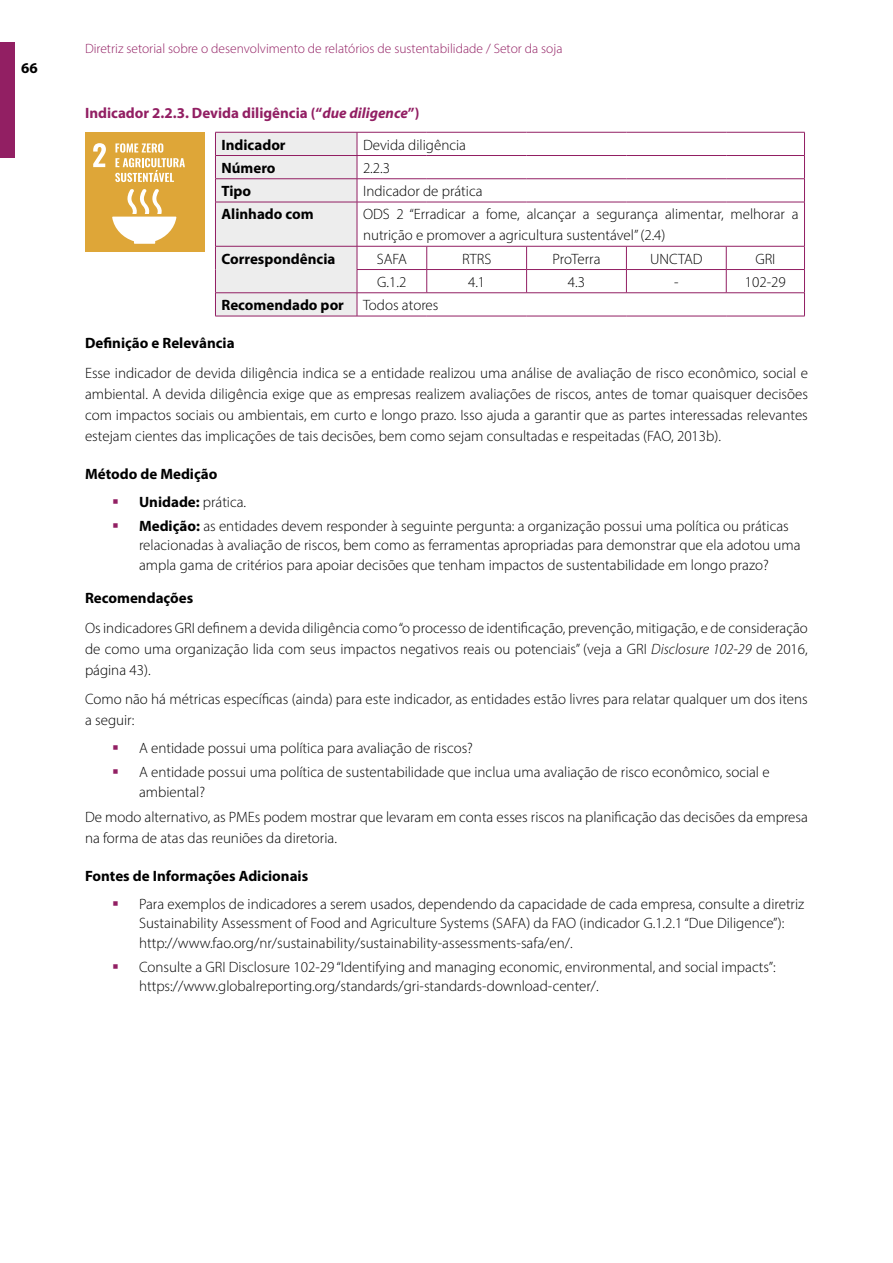
<style>
.page{position:relative;width:893px;height:1263px;background:#fff}
.page>*{position:absolute;margin:0;border:0;box-sizing:border-box;transform-origin:0 0}
.t1{font:300 15px/21px "Myriad Pro";color:#000}
.t2{font:700 15px/28px "Myriad Pro";color:#000}
.t3{font:700 15px/32px "Myriad Pro";color:#921f63;text-align:center}
.t4{font:300 13.5px "Myriad Pro";color:#921f63}
.s1{font-style:italic}
.s2{color:#000}
.s3{font-weight:300}
.s4{font-weight:700}
</style>
<div class="page">
<div style="left:0;top:43px;width:15px;height:115px;background:#921f63"></div>
<hr style="left:357px;top:132px;width:70px;height:1px;background:#921f63">
<hr style="left:427px;top:132px;width:100px;height:1px;background:#921f63">
<hr style="left:527px;top:132px;width:99px;height:1px;background:#921f63">
<hr style="left:626px;top:132px;width:100px;height:1px;background:#921f63">
<hr style="left:726px;top:132px;width:79px;height:1px;background:#921f63">
<hr style="left:357px;top:155px;width:70px;height:1px;background:#921f63">
<hr style="left:427px;top:155px;width:100px;height:1px;background:#921f63">
<hr style="left:527px;top:155px;width:99px;height:1px;background:#921f63">
<hr style="left:626px;top:155px;width:100px;height:1px;background:#921f63">
<hr style="left:726px;top:155px;width:79px;height:1px;background:#921f63">
<hr style="left:357px;top:178px;width:70px;height:1px;background:#921f63">
<hr style="left:427px;top:178px;width:100px;height:1px;background:#921f63">
<hr style="left:527px;top:178px;width:99px;height:1px;background:#921f63">
<hr style="left:626px;top:178px;width:100px;height:1px;background:#921f63">
<hr style="left:726px;top:178px;width:79px;height:1px;background:#921f63">
<svg style="left:804px;top:132px;width:1px;height:70px"></svg>
<hr style="left:357px;top:202px;width:70px;height:1px;background:#921f63">
<hr style="left:427px;top:202px;width:100px;height:1px;background:#921f63">
<hr style="left:527px;top:202px;width:99px;height:1px;background:#921f63">
<hr style="left:626px;top:202px;width:100px;height:1px;background:#921f63">
<hr style="left:726px;top:202px;width:79px;height:1px;background:#921f63">
<hr style="left:804px;top:202px;width:1px;height:44px;background:#921f63">
<hr style="left:357px;top:246px;width:70px;height:1px;background:#921f63">
<hr style="left:427px;top:246px;width:100px;height:1px;background:#921f63">
<hr style="left:527px;top:246px;width:99px;height:1px;background:#921f63">
<hr style="left:626px;top:246px;width:100px;height:1px;background:#921f63">
<hr style="left:726px;top:246px;width:79px;height:1px;background:#921f63">
<hr style="left:357px;top:269px;width:70px;height:1px;background:#921f63">
<hr style="left:427px;top:269px;width:100px;height:1px;background:#921f63">
<svg style="left:426px;top:246px;width:1px;height:46px"></svg>
<hr style="left:527px;top:269px;width:99px;height:1px;background:#921f63">
<svg style="left:526px;top:246px;width:1px;height:46px"></svg>
<hr style="left:626px;top:269px;width:100px;height:1px;background:#921f63">
<svg style="left:626px;top:246px;width:1px;height:46px"></svg>
<hr style="left:726px;top:269px;width:79px;height:1px;background:#921f63">
<svg style="left:726px;top:246px;width:1px;height:46px"></svg>
<hr style="left:357px;top:292px;width:70px;height:1px;background:#921f63">
<svg style="left:215px;top:132px;width:143px;height:184px;background:#e8e3e6"></svg>
<hr style="left:427px;top:292px;width:100px;height:1px;background:#921f63">
<hr style="left:527px;top:292px;width:99px;height:1px;background:#921f63">
<hr style="left:626px;top:292px;width:100px;height:1px;background:#921f63">
<hr style="left:726px;top:292px;width:79px;height:1px;background:#921f63">
<svg style="left:804px;top:246px;width:1px;height:70px"></svg>
<hr style="left:215px;top:316px;width:142px;height:1px;background:#921f63">
<hr style="left:357px;top:316px;width:70px;height:1px;background:#921f63">
<hr style="left:427px;top:316px;width:100px;height:1px;background:#921f63">
<hr style="left:527px;top:316px;width:99px;height:1px;background:#921f63">
<hr style="left:626px;top:316px;width:100px;height:1px;background:#921f63">
<hr style="left:726px;top:316px;width:79px;height:1px;background:#921f63">
<div style="left:85px;top:132px;width:119px;height:119px;background:#dea638"></div>
<svg style="left:112px;top:189px;width:64px;height:55px"></svg>
<svg style="left:93px;top:143px;width:13px;height:24px"></svg>
<svg style="left:115px;top:143px;width:70px;height:39px"></svg>
<p class="t2" style="left:21px;top:53px;width:18px">66</p>
<p class="t4" style="left:85px;top:40px;width:479px">Diretriz setorial sobre o desenvolvimento de relatórios de sustentabilidade / Setor da soja</p>
<p class="t3" style="left:85px;top:96px;width:336px">Indicador 2.2.3. Devida diligência (“<span class="s1">due diligence</span>”)<br><span class="s2">Indicador</span></p>
<p class="t1" style="left:363px;top:134px;width:105px">Devida diligência</p>
<p class="t2" style="left:221px;top:153px;width:56px">Número</p>
<p class="t1" style="left:363px;top:157px;width:29px">2.2.3</p>
<p class="t2" style="left:221px;top:176px;width:31px">Tipo</p>
<p class="t1" style="left:363px;top:180px;width:121px">Indicador de prática</p>
<p class="t2" style="left:221px;top:200px;width:94px">Alinhado com</p>
<p class="t1" style="left:363px;top:204px;width:437px">ODS 2 “Erradicar a fome, alcançar a segurança alimentar, melhorar a nutrição e promover a agricultura sustentável” (2.4)</p>
<p class="t2" style="left:221px;top:244px;width:115px">Correspondência</p>
<p class="t1" style="left:377px;top:248px;width:32px">SAFA</p>
<p class="t1" style="left:462px;top:248px;width:31px">RTRS</p>
<p class="t1" style="left:552px;top:248px;width:49px">ProTerra</p>
<p class="t1" style="left:650px;top:248px;width:54px">UNCTAD</p>
<p class="t1" style="left:755px;top:248px;width:22px">GRI</p>
<p class="t1" style="left:377px;top:271px;width:31px">G.1.2</p>
<p class="t1" style="left:468px;top:271px;width:19px">4.1</p>
<p class="t1" style="left:568px;top:271px;width:19px">4.3</p>
<p class="t1" style="left:674px;top:271px;width:6px">-</p>
<p class="t1" style="left:745px;top:271px;width:43px">102-29</p>
<p class="t2" style="left:221px;top:290px;width:124px">Recomendado por</p>
<p class="t1" style="left:363px;top:294px;width:77px">Todos atores</p>
<p class="t2" style="left:85px;top:329px;width:151px">Definição e Relevância</p>
<p class="t1" style="left:85px;top:362px;width:724px;text-align:justify">Esse indicador de devida diligência indica se a entidade realizou uma análise de avaliação de risco econômico, social e ambiental. A devida diligência exige que as empresas realizem avaliações de riscos, antes de tomar quaisquer decisões com impactos sociais ou ambientais, em curto e longo prazo. Isso ajuda a garantir que as partes interessadas relevantes estejam cientes das implicações de tais decisões, bem como sejam consultadas e respeitadas (FAO, 2013b).</p>
<p class="t2" style="left:139px;top:459px;width:109px;text-indent:-54px">Método de Medição<br>Unidade: <span class="s3">prática.</span></p>
<p class="t1" style="left:139px;top:516px;width:663px;line-height:19.5px"><span class="s4">Medição:</span> as entidades devem responder à seguinte pergunta: a organização possui uma política ou práticas relacionadas à avaliação de riscos, bem como as ferramentas apropriadas para demonstrar que ela adotou uma ampla gama de critérios para apoiar decisões que tenham impactos de sustentabilidade em longo prazo?</p>
<p class="t2" style="left:85px;top:584px;width:110px">Recomendações</p>
<p class="t1" style="left:85px;top:617px;width:724px;text-align:justify">Os indicadores GRI definem a devida diligência como “o processo de identificação, prevenção, mitigação, e de consideração de como uma organização lida com seus impactos negativos reais ou potenciais” (veja a GRI <span class="s1">Disclosure 102-29</span> de 2016, página 43).</p>
<p class="t1" style="left:85px;top:689px;width:724px">Como não há métricas específicas (ainda) para este indicador, as entidades estão livres para relatar qualquer um dos itens a seguir:</p>
<p class="t1" style="left:139px;top:736px;width:632px;line-height:23.7px">A entidade possui uma política para avaliação de riscos?<br>A entidade possui uma política de sustentabilidade que inclua uma avaliação de risco econômico, social e</p>
<p class="t1" style="left:85px;top:779px;width:724px;line-height:25.2px;text-indent:54px">ambiental?<br>De modo alternativo, as PMEs podem mostrar que levaram em conta esses riscos na planificação das decisões da empresa</p>
<p class="t1" style="left:85px;top:827px;width:253px">na forma de atas das reuniões da diretoria.</p>
<p class="t2" style="left:85px;top:861px;width:225px">Fontes de Informações Adicionais</p>
<p class="t1" style="left:139px;top:894px;width:667px;line-height:19.5px">Para exemplos de indicadores a serem usados, dependendo da capacidade de cada empresa, consulte a diretriz<br>Sustainability Assessment of Food and Agriculture Systems (SAFA) da FAO (indicador G.1.2.1 “Due Diligence”): http://www.fao.org/nr/sustainability/sustainability-assessments-safa/en/.</p>
<p class="t1" style="left:139px;top:957px;width:638px;line-height:19.5px">Consulte a GRI Disclosure 102-29 “Identifying and managing economic, environmental, and social impacts”: https://www.globalreporting.org/standards/gri-standards-download-center/.</p>
</div>
